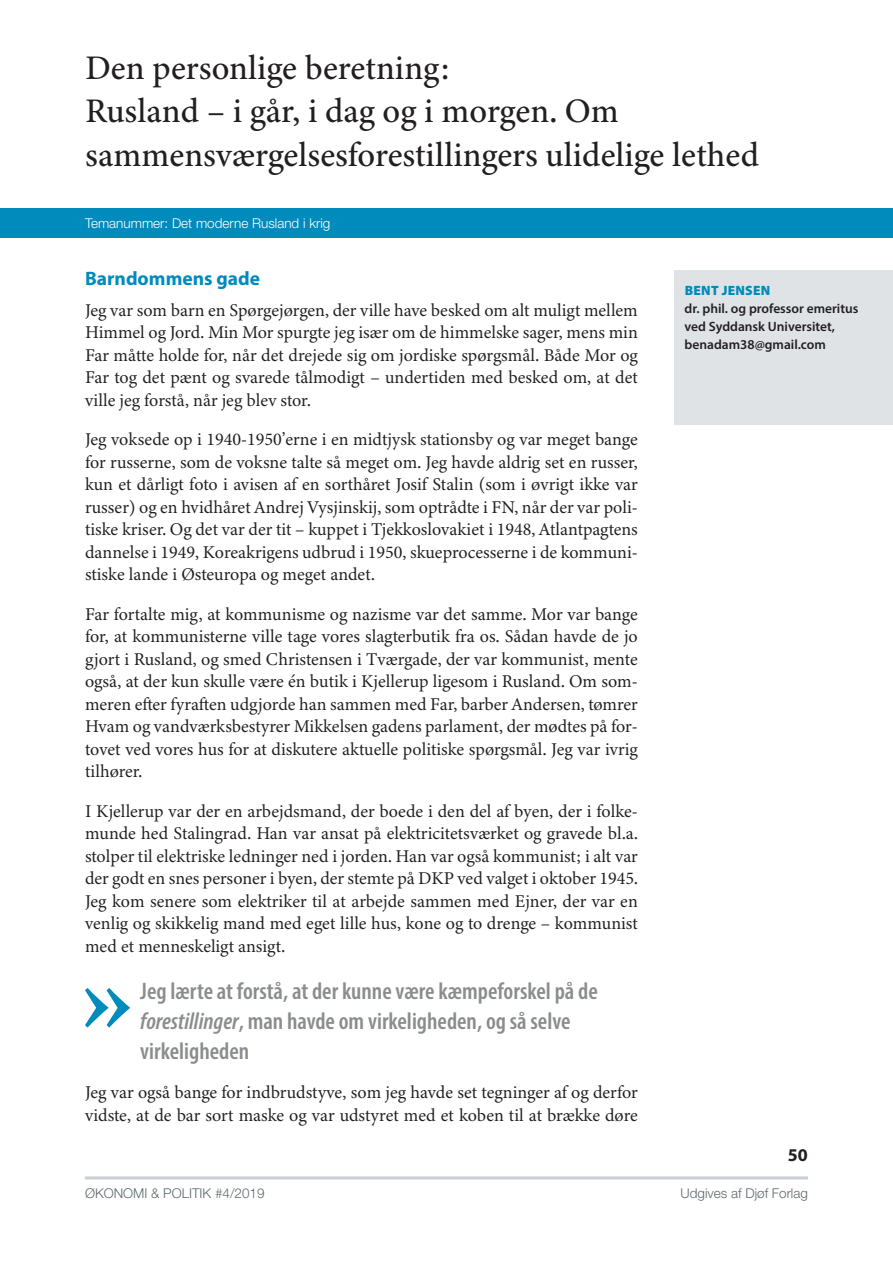
<style>
.page{position:relative;width:893px;height:1263px;background:#fff}
.page>*{position:absolute;margin:0;border:0;box-sizing:border-box;transform-origin:0 0}
.t1{font:500 34.5px/43.5px "Minion 3";color:#231f20}
.t2{font:600 condensed 24px/30px "Myriad Pro";color:#8a8c8f}
.t3{font:700 19.5px "Myriad Pro";color:#008bbd}
.t4{font:18px/22.5px "Minion 3";color:#231f20;text-align:justify}
.t5{font:700 18px "Myriad Pro";color:#231f20}
.t6{font:600 13.5px/18px "Myriad Pro";color:#231f20}
.t7{font:300 13.5px "Helvetica Neue LT Std";color:#5e696f}
.t8{font:300 13.5px "Helvetica Neue LT Std";color:#fff}
.t9{font:900 13.5px "Myriad Pro";letter-spacing:.02em;color:#008bbd}
.s1{font-family:"Calluna"}
.s2{font-style:italic}
</style>
<div class="page">
<div style="left:675px;top:270px;width:218px;height:154px;background:#dfe3e6"></div>
<div style="left:0;top:208px;width:893px;height:30px;background:#008bbd"></div>
<hr style="left:85px;top:1176px;width:723px;height:3px;background:#c9cfd4">
<svg style="left:85px;top:988px;width:45px;height:39px"></svg>
<h1 class="t1" style="left:85px;top:45px;width:676px">Den personlige beretning:<br>Rusland – i går, i dag og i morgen. Om sammensværgelsesforestillingers ulidelige lethed</h1>
<p class="t8" style="left:85px;top:215px;width:247px">Temanummer: Det moderne Rusland i krig</p>
<p class="t3" style="left:85px;top:265px;width:177px">Barndommens gade</p>
<p class="t4" style="left:85px;top:298px;width:554px">Jeg var som barn en Spørgejørgen, der ville have besked om alt muligt mellem Himmel og Jord. Min Mor spurgte jeg især om de himmelske sager, mens min Far måtte holde for, når det drejede sig om jordiske spørgsmål. Både Mor og Far tog det pænt og svarede tålmodigt – undertiden med besked om, at det ville jeg forstå, når jeg blev stor.</p>
<p class="t4" style="left:85px;top:428px;width:554px">Jeg voksede op i 1940-1950<span class="s1">’</span>erne i en midtjysk stationsby og var meget bange for russerne, som de voksne talte så meget om. Jeg havde aldrig set en russer, kun et dårligt foto i avisen af en sorthåret Josif Stalin (som i øvrigt ikke var russer) og en hvidhåret Andrej Vysjinskij, som optrådte i FN, når der var poli&shy;tiske kriser. Og det var der tit – kuppet i Tjekkoslovakiet i 1948, Atlantpagtens dannelse i 1949, Koreakrigens udbrud i 1950, skueprocesserne i de kommuni&shy;stiske lande i Østeuropa og meget andet.</p>
<p class="t4" style="left:85px;top:602px;width:554px">Far fortalte mig, at kommunisme og nazisme var det samme. Mor var bange for, at kommunisterne ville tage vores slagterbutik fra os. Sådan havde de jo gjort i Rusland, og smed Christensen i Tværgade, der var kommunist, mente også, at der kun skulle være én butik i Kjellerup ligesom i Rusland. Om som&shy;meren efter fyraften udgjorde han sammen med Far, barber Andersen, tømrer Hvam og vandværksbestyrer Mikkelsen gadens parlament, der mødtes på for&shy;tovet ved vores hus for at diskutere aktuelle politiske spørgsmål. Jeg var ivrig tilhører.</p>
<p class="t4" style="left:85px;top:800px;width:554px">I Kjellerup var der en arbejdsmand, der boede i den del af byen, der i folke&shy;munde hed Stalingrad. Han var ansat på elektricitetsværket og gravede bl.a. stolper til elektriske ledninger ned i jorden. Han var også kommunist; i alt var der godt en snes personer i byen, der stemte på DKP ved valget i oktober 1945.<br>Jeg kom senere som elektriker til at arbejde sammen med Ejner, der var en venlig og skikkelig mand med eget lille hus, kone og to drenge – kommunist med et menneskeligt ansigt.</p>
<h2 class="t2" style="left:140px;top:975px;width:459px">Jeg lærte at forstå, at der kunne være kæmpeforskel på de <span class="s2">forestillinger</span>, man havde om virkeligheden, og så selve virkeligheden</h2>
<p class="t4" style="left:85px;top:1081px;width:554px">Jeg var også bange for indbrudstyve, som jeg havde set tegninger af og derfor vidste, at de bar sort maske og var udstyret med et koben til at brække døre</p>
<p class="t9" style="left:685px;top:282px;width:87px">BENT JENSEN</p>
<p class="t6" style="left:685px;top:299px;width:175px">dr. phil. og professor emeritus ved Syddansk Universitet, benadam38@gmail.com</p>
<p class="t5" style="left:788px;top:1143px;width:21px">50</p>
<p class="t7" style="left:85px;top:1185px;width:181px">ØKONOMI &amp; POLITIK #4/2019</p>
<p class="t7" style="left:681px;top:1185px;width:129px">Udgives af Djøf Forlag</p>
</div>
